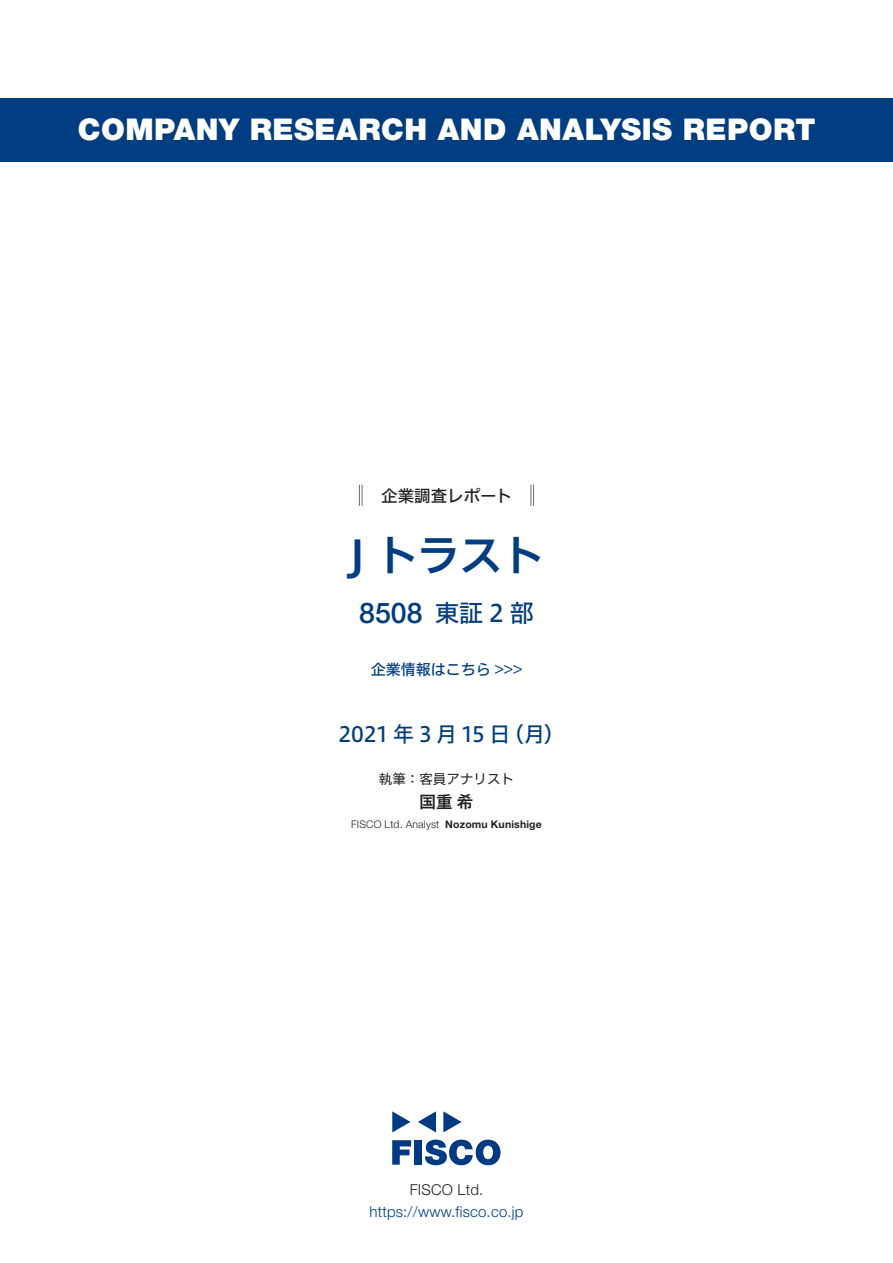
<style>
.page{position:relative;width:893px;height:1263px;background:#fff}
.page>*{position:absolute;margin:0;border:0;box-sizing:border-box;transform-origin:0 0}
.t1{font:42px "Hiragino UD Sans F Std N W6";color:#003d81}
.t2{font:900 30px "Helvetica Neue LT Std";letter-spacing:.015em;color:#fff}
.t3{font:500 28.5px "Helvetica Neue LT Std";color:#003d81}
.t4{font:24px "Hiragino UD Sans F Std N W5";color:#003d81}
.t5{font:21px "Hiragino UD Sans F Std N W5";letter-spacing:-.015em;color:#003d81}
.t6{font:16.5px "Hiragino UD Sans F Std N W5";color:#231f20}
.t7{font:16.5px "Hiragino UD Sans F Std N W6";color:#231f20}
.t8{font:300 15px "Helvetica Neue LT Std";letter-spacing:.015em;color:#003d81}
.t9{font:15px "Hiragino UD Sans F Std N W5";color:#003d81}
.t10{font:300 15px "Helvetica Neue LT Std";letter-spacing:.015em;color:#231f20}
.t11{font:13.5px "Hiragino UD Sans F Std N W4";color:#231f20}
.t12{font:300 10.5px "Helvetica Neue LT Std";letter-spacing:.015em;color:#231f20}
.t13{font:700 10.5px "Helvetica Neue LT Std";letter-spacing:.015em;color:#231f20}
</style>
<div class="page">
<svg style="left:392px;top:1140px;width:19px;height:25px"></svg>
<div style="left:414px;top:1140px;width:8px;height:25px;background:#003a83"></div>
<svg style="left:425px;top:1139px;width:75px;height:26px"></svg>
<svg style="left:392px;top:1111px;width:18px;height:21px"></svg>
<svg style="left:443px;top:1111px;width:19px;height:21px"></svg>
<svg style="left:418px;top:1111px;width:18px;height:21px"></svg>
<div style="left:0;top:98px;width:893px;height:64px;background:#003d81"></div>
<svg style="left:359px;top:485px;width:4px;height:21px"></svg>
<svg style="left:531px;top:485px;width:3px;height:21px"></svg>
<p class="t2" style="left:78px;top:112px;width:739px">COMPANY RESEARCH AND ANALYSIS REPORT</p>
<p class="t6" style="left:365px;top:483px;width:149px">　企業調査レポート</p>
<h1 class="t1" style="left:349px;top:523px;width:196px">J トラスト</h1>
<p class="t3" style="left:359px;top:596px;width:65px">8508</p>
<p class="t4" style="left:435px;top:594px;width:100px">東証2部</p>
<p class="t9" style="left:371px;top:658px;width:153px">企業情報はこちら &lt;&lt;&lt;</p>
<p class="t5" style="left:339px;top:718px;width:173px">2021 年 3 月 15 日</p>
<p class="t5" style="left:503px;top:718px;width:63px">（月(</p>
<p class="t11" style="left:379px;top:768px;width:137px">執筆：客員アナリスト</p>
<p class="t7" style="left:420px;top:789px;width:55px">国重希</p>
<p class="t13" style="left:445px;top:818px;width:98px">Nozomu Kunishige</p>
<p class="t12" style="left:351px;top:818px;width:90px">FISCO Ltd. Analyst</p>
<p class="t10" style="left:410px;top:1180px;width:75px">FISCO Ltd.</p>
<p class="t8" style="left:369px;top:1202px;width:156px">https://www.fisco.co j p.</p>
</div>
